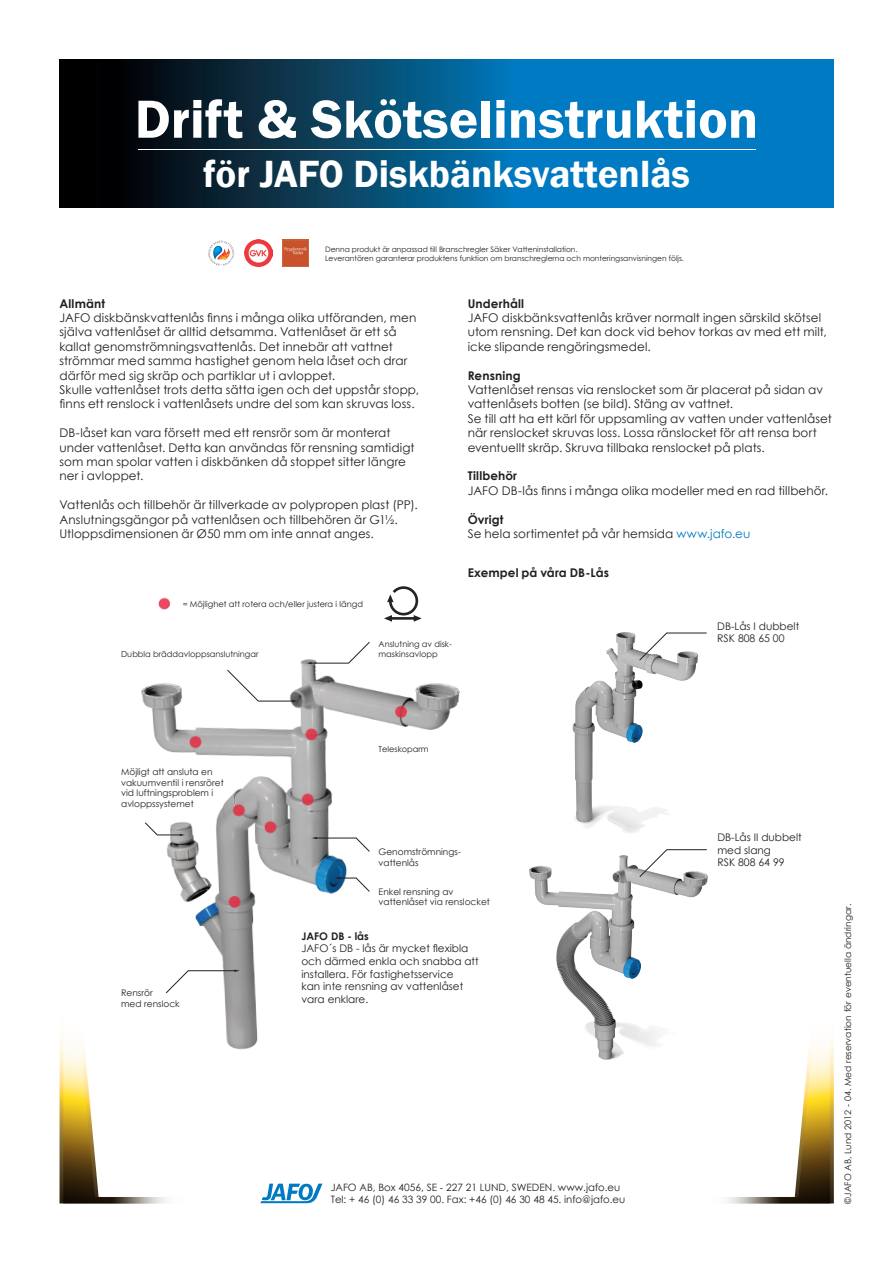
<style>
.page{position:relative;width:893px;height:1263px;background:#fff}
.page>*{position:absolute;margin:0;border:0;box-sizing:border-box;transform-origin:0 0}
.t1{font:600 55.5px "Franklin Gothic";color:#fff}
.t2{font:600 39px "Franklin Gothic";color:#fff}
.Brödtext{font:12px/14.4px "Century Gothic";letter-spacing:.01em;color:#231f20}
.Brödtext-2{font:700 12px "Century Gothic";letter-spacing:.01em;color:#231f20}
.t3{font:10.5px "Century Gothic";color:#231f20}
.t4{font:700 10.5px "Century Gothic";color:#231f20}
.t5{font:10.2px/12.1px "Century Gothic";color:#231f20}
.t6{font:9px/10.8px "Century Gothic";color:#231f20}
.t7{font:8.25px "Century Gothic";color:#231f20}
.t8{font:7.5px "Century Gothic";color:#231f20}
.s1{color:#007ac2}
</style>
<div class="page">
<svg style="left:60px;top:60px;width:773px;height:148px;background:#03517e"></svg>
<hr style="left:138px;top:149px;width:618px;height:1px;background:#fff">
<svg style="left:794px;top:1037px;width:40px;height:166px"></svg>
<img style="left:795px;top:1196px;width:5px;height:7px">
<img style="left:727px;top:1196px;width:68px;height:7px">
<svg style="left:260px;top:1183px;width:62px;height:20px"></svg>
<svg style="left:208px;top:241px;width:26px;height:25px"></svg>
<img style="left:282px;top:240px;width:27px;height:27px">
<img style="left:245px;top:240px;width:27px;height:27px">
<img style="left:141px;top:597px;width:319px;height:453px">
<svg style="left:227px;top:670px;width:71px;height:32px"></svg>
<svg style="left:335px;top:877px;width:35px;height:15px"></svg>
<svg style="left:312px;top:837px;width:58px;height:15px"></svg>
<svg style="left:60px;top:928px;width:180px;height:275px"></svg>
<svg style="left:307px;top:642px;width:63px;height:22px"></svg>
<svg style="left:384px;top:586px;width:38px;height:36px"></svg>
<svg style="left:145px;top:822px;width:40px;height:14px"></svg>
<img style="left:572px;top:632px;width:135px;height:184px">
<svg style="left:639px;top:633px;width:68px;height:28px"></svg>
<img style="left:529px;top:816px;width:179px;height:244px">
<svg style="left:639px;top:849px;width:68px;height:28px"></svg>
<p class="t1" style="left:135px;top:85px;width:625px">Drift &amp; Skötselinstruktion</p>
<p class="t2" style="left:203px;top:150px;width:488px">för JAFO Diskbänksvattenlås</p>
<p class="t8" style="left:325px;top:244px;width:254px">Denna produkt är anpassad till Branschregler Säker Vatteninstallation.</p>
<p class="t8" style="left:325px;top:253px;width:360px">Leverantören garanterar produktens funktion om branschreglerna och monteringsanvisningen följs.</p>
<p class="Brödtext-2" style="left:60px;top:294px;width:47px">Allmänt</p>
<p class="Brödtext" style="left:60px;top:310px;width:358px">JAFO diskbänskvattenlås finns i många olika utföranden, men själva vattenlåset är alltid detsamma. Vattenlåset är ett så kallat genomströmningsvattenlås. Det innebär att vattnet strömmar med samma hastighet genom hela låset och drar därför med sig skräp och partiklar ut i avloppet.</p>
<p class="Brödtext" style="left:60px;top:382px;width:361px">Skulle vattenlåset trots detta sätta igen och det uppstår stopp, finns ett renslock i vattenlåsets undre del som kan skruvas loss.</p>
<p class="Brödtext" style="left:60px;top:425px;width:356px">DB-låset kan vara försett med ett rensrör som är monterat under vattenlåset. Detta kan användas för rensning samtidigt som man spolar vatten i diskbänken då stoppet sitter längre ner i avloppet.</p>
<p class="Brödtext" style="left:60px;top:497px;width:360px">Vattenlås och tillbehör är tillverkade av polypropen plast (PP).<br>Anslutningsgängor på vattenlåsen och tillbehören är G1½.<br>Utloppsdimensionen är Ø50 mm om inte annat anges.</p>
<p class="t7" style="left:183px;top:598px;width:182px">= Möjlighet att rotera och/eller justera i längd</p>
<p class="t7" style="left:121px;top:648px;width:139px">Dubbla bräddavloppsanslutningar</p>
<p class="t7" style="left:379px;top:638px;width:75px">Anslutning av disk-</p>
<p class="t7" style="left:379px;top:648px;width:61px">maskinsavlopp</p>
<p class="Brödtext-2" style="left:468px;top:294px;width:58px">Underhåll</p>
<p class="Brödtext" style="left:468px;top:310px;width:361px">JAFO diskbänksvattenlås kräver normalt ingen särskild skötsel utom rensning. Det kan dock vid behov torkas av med ett milt, icke slipande rengöringsmedel.</p>
<p class="Brödtext-2" style="left:468px;top:366px;width:54px">Rensning</p>
<p class="Brödtext" style="left:468px;top:382px;width:357px">Vattenlåset rensas via renslocket som är placerat på sidan av vattenlåsets botten (se bild). Stäng av vattnet.</p>
<p class="Brödtext" style="left:468px;top:411px;width:365px">Se till att ha ett kärl för uppsamling av vatten under vattenlåset när renslocket skruvas loss. Lossa ränslocket för att rensa bort eventuellt skräp. Skruva tillbaka renslocket på plats.</p>
<p class="Brödtext-2" style="left:468px;top:467px;width:51px">Tillbehör</p>
<p class="Brödtext" style="left:468px;top:483px;width:362px">JAFO DB-lås finns i många olika modeller med en rad tillbehör.</p>
<p class="Brödtext-2" style="left:468px;top:510px;width:37px">Övrigt</p>
<p class="Brödtext" style="left:468px;top:526px;width:284px">Se hela sortimentet på vår hemsida <span class="s1">www.jafo.eu</span></p>
<p class="Brödtext-2" style="left:468px;top:564px;width:143px">Exempel på våra DB-Lås</p>
<p class="t3" style="left:717px;top:618px;width:83px">DB-Lås I dubbelt</p>
<p class="t3" style="left:717px;top:631px;width:69px">RSK 808 65 00</p>
<p class="t6" style="left:121px;top:766px;width:93px">Möjligt att ansluta en</p>
<p class="t6" style="left:121px;top:777px;width:104px">vakuumventil i rensröret</p>
<p class="t6" style="left:121px;top:788px;width:94px">vid luftningsproblem i</p>
<p class="t6" style="left:121px;top:798px;width:74px">avloppssystemet</p>
<p class="t6" style="left:121px;top:987px;width:33px">Rensrör</p>
<p class="t6" style="left:121px;top:998px;width:60px">med renslock</p>
<p class="t7" style="left:379px;top:743px;width:52px">Teleskoparm</p>
<p class="t6" style="left:379px;top:846px;width:84px">Genomströmnings-</p>
<p class="t6" style="left:379px;top:857px;width:42px">vattenlås</p>
<p class="t6" style="left:379px;top:886px;width:113px">Enkel rensning av vattenlåset via renslocket</p>
<p class="t4" style="left:301px;top:928px;width:69px">JAFO DB - lås</p>
<p class="t3" style="left:301px;top:941px;width:168px">JAFO´s DB - lås är mycket flexibla</p>
<p class="t3" style="left:301px;top:954px;width:179px">och därmed enkla och snabba att</p>
<p class="t3" style="left:301px;top:966px;width:154px">installera. För fastighetsservice</p>
<p class="t3" style="left:301px;top:979px;width:163px">kan inte rensning av vattenlåset</p>
<p class="t3" style="left:301px;top:992px;width:68px">vara enklare.</p>
<p class="t5" style="left:331px;top:1181px;width:296px">JAFO AB, Box 4056, SE - 227 21 LUND, SWEDEN. www.jafo.eu<br>Tel: + 46 (0) 46 33 39 00. Fax: +46 (0) 46 30 48 45. info@jafo.eu</p>
<p class="t3" style="left:717px;top:830px;width:86px">DB-Lås II dubbelt</p>
<p class="t3" style="left:717px;top:842px;width:55px">med slang</p>
<p class="t3" style="left:717px;top:855px;width:69px">RSK 808 64 99</p>
<p class="t6" style="left:842px;top:1203px;width:301px;rotate:-90deg">©JAFO AB, Lund 2012 - 04. Med reservation för eventuella ändringar.</p>
</div>
